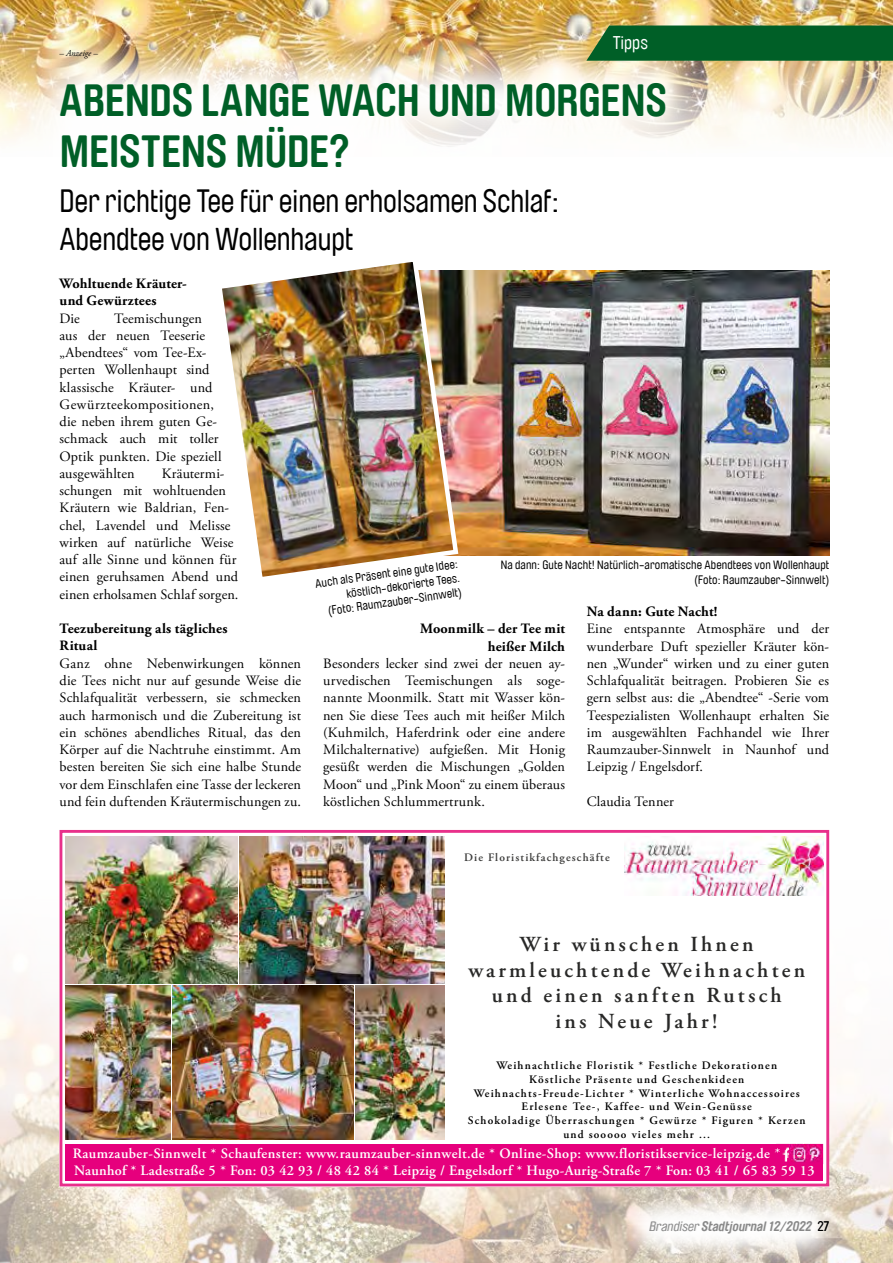
<style>
.page{position:relative;width:893px;height:1263px;background:#fff}
.page>*{position:absolute;margin:0;border:0;box-sizing:border-box;transform-origin:0 0}
.t1{font:700 45px/51.8px "Brauer Neue";letter-spacing:-.005em;color:#005f27}
.t2{font:31.5px/37.8px "Brauer Neue";letter-spacing:-.005em;color:#000}
.t3{font:600 21.45px/25.7px "Adobe Garamond Pro";letter-spacing:.15em;color:#282827;text-align:center}
.t4{font:18px "Brauer Neue";color:#fff}
.t5{font:14.25px/17.2px "Adobe Garamond Pro";letter-spacing:.01em;color:#000;text-align:justify}
.t6{font:600 14.25px/17.1px "Adobe Garamond Pro";letter-spacing:.03em;color:#fff}
.t7{font:700 14.25px/17.2px "Adobe Garamond Pro";letter-spacing:.015em;color:#000}
.t8{font:italic 700 13.5px "Brauer Neue";color:#878787}
.t9{font:12px/14.4px "Brauer Neue";letter-spacing:.01em;color:#000;text-align:right}
.t10{font:600 11.4px/13.6px "Adobe Garamond Pro";letter-spacing:.1em;color:#000;text-align:center}
.t11{font:600 11.4px "Adobe Garamond Pro";letter-spacing:.1em;color:#3c3c3b}
.t12{font:italic 9px "Adobe Garamond Pro";color:#000}
.s1{font-weight:400}
.s2{font-weight:400;font-style:normal;color:#000}
</style>
<div class="page">
<img style="left:0;top:0;width:893px;height:142px">
<img style="left:0;top:879px;width:893px;height:384px">
<svg style="left:619px;top:1190px;width:224px;height:73px"></svg>
<div style="left:60px;top:830px;width:769px;height:356px;background:#fff"></div>
<div style="left:60px;top:830px;width:769px;height:356px;border:3px solid #e8308a"></div>
<img style="left:173px;top:986px;width:180px;height:154px">
<img style="left:66px;top:836px;width:172px;height:148px">
<img style="left:240px;top:836px;width:204px;height:148px">
<img style="left:66px;top:986px;width:105px;height:154px">
<div style="left:66px;top:1144px;width:757px;height:36px;background:#e6007d"></div>
<img style="left:625px;top:836px;width:198px;height:59px">
<img style="left:782px;top:1144px;width:42px;height:20px">
<img style="left:776px;top:1148px;width:4px;height:5px">
<img style="left:789px;top:1145px;width:7px;height:19px">
<img style="left:804px;top:1144px;width:19px;height:20px">
<svg style="left:782px;top:1144px;width:27px;height:1px"></svg>
<svg style="left:782px;top:1156px;width:33px;height:2px"></svg>
<img style="left:355px;top:986px;width:89px;height:154px">
<svg style="left:22px;top:43px;width:683px;height:228px"></svg>
<img style="left:461px;top:271px;width:368px;height:284px">
<img style="left:214px;top:254px;width:247px;height:323px">
<div style="left:586px;top:26px;width:307px;height:35px;background:#005f27"></div>
<p class="t12" style="left:60px;top:48px;width:40px">– Anzeige –</p>
<p class="t4" style="left:613px;top:32px;width:37px">Tipps</p>
<h1 class="t1" style="left:60px;top:74px;width:609px">ABENDS LANGE WACH UND MORGENS<br>MEISTENS MÜDE?</h1>
<h2 class="t2" style="left:60px;top:183px;width:501px">Der richtige Tee für einen erholsamen Schlaf:<br>Abendtee von Wollenhaupt</h2>
<p class="t7" style="left:60px;top:275px;width:129px">Wohltuende Kräuter&shy;und Gewürztees</p>
<p class="t5" style="left:60px;top:310px;width:22px">Die</p>
<p class="t5" style="left:60px;top:310px;width:164px;text-align:left;text-indent:55px">Teemischungen aus der neuen Teeserie „Abendtees“ vom Tee-Ex&shy;perten Wollenhaupt sind klassische Kräuter- und<br>Gewürzteekompositionen, die neben ihrem guten Ge&shy;schmack auch mit toller<br>Optik punkten. Die speziell ausgewählten</p>
<p class="t5" style="left:60px;top:465px;width:180px;text-align:left;text-indent:102px">Kräutermi&shy;schungen mit wohltuenden<br>Kräutern wie Baldrian, Fen&shy;chel, Lavendel und Melisse wirken auf natürliche Weise auf alle Sinne und können für einen geruhsamen Abend und einen erholsamen Schlaf sorgen.</p>
<p class="t7" style="left:60px;top:620px;width:169px">Teezubereitung als tägliches<br>Ritual</p>
<p class="t5" style="left:60px;top:655px;width:243px">Ganz ohne Nebenwirkungen können die Tees nicht nur auf gesunde Weise die Schlafqualität verbessern, sie schmecken auch harmonisch und die Zubereitung ist ein schönes abendliches Ritual, das den Körper auf die Nachtruhe einstimmt. Am besten bereiten Sie sich eine halbe Stunde vor dem Einschlafen eine Tasse der leckeren und fein duftenden Kräutermischungen zu.</p>
<p class="t9" style="left:501px;top:558px;width:330px">Na dann: Gute Nacht! Natürlich-aromatische Abendtees von Wollenhaupt (Foto: Raumzauber-Sinnwelt)</p>
<p class="t9" style="left:314px;top:576px;width:145px;rotate:-8deg">Auch als Präsent eine gute Idee: köstlich-dekorierte Tees.<br>(Foto: Raumzauber-Sinnwelt)</p>
<p class="t7" style="left:587px;top:603px;width:132px">Na dann: Gute Nacht!</p>
<p class="t5" style="left:587px;top:621px;width:244px">Eine entspannte Atmosphäre und der wunderbare Duft spezieller Kräuter kön&shy;nen „Wunder“ wirken und zu einer guten Schlafqualität beitragen. Probieren Sie es gern selbst aus: die „Abendtee“ -Serie vom Teespezialisten Wollenhaupt erhalten Sie im ausgewählten Fachhandel wie Ihrer Raumzauber-Sinnwelt in Naunhof und Leipzig / Engelsdorf.</p>
<p class="t5" style="left:587px;top:793px;width:89px">Claudia Tenner</p>
<p class="t7" style="left:420px;top:620px;width:146px;text-align:right">Moonmilk – der Tee mit heißer Milch</p>
<p class="t5" style="left:323px;top:655px;width:243px">Besonders lecker sind zwei der neuen ay&shy;urvedischen Teemischungen als soge&shy;nannte Moonmilk. Statt mit Wasser kön&shy;nen Sie diese Tees auch mit heißer Milch (Kuhmilch, Haferdrink oder eine andere Milchalternative) aufgießen. Mit Honig gesüßt werden die Mischungen „Golden Moon“ und „Pink Moon“ zu einem überaus köstlichen Schlummertrunk.</p>
<p class="t11" style="left:464px;top:851px;width:147px">Die Floristikfachgeschäfte</p>
<h3 class="t3" style="left:468px;top:931px;width:338px">Wir wünschen Ihnen warmleuchtende Weihnachten und einen sanften Rutsch<br>ins Neue Jahr!</h3>
<p class="t10" style="left:468px;top:1059px;width:339px">Weihnachtliche Floristik * Festliche Dekorationen<br>Köstliche Präsente und Geschenkideen Weihnachts-Freude-Lichter * Winterliche Wohnaccessoires Erlesene Tee-, Kaffee- und Wein-Genüsse<br>Schokoladige Überraschungen * Gewürze * Figuren * Kerzen und sooooo vieles mehr ...</p>
<p class="t6" style="left:73px;top:1145px;width:743px">Raumzauber-Sinnwelt * Schaufenster: www.raumzauber-sinnwelt.de * Online-Shop: www.floristikservice-leipzig.de *<br>Naunhof * Ladestraße 5 * Fon: 03 42 93 / 48 42 84 * Leipzig / Engelsdorf * Hugo-Aurig-Straße 7 * Fon: 03 41 / 65 83 59 13</p>
<p class="t8" style="left:650px;top:1219px;width:180px"><span class="s1">Brandiser</span> Stadtjournal 12/2021 <span class="s2">27</span></p>
<p class="t8" style="left:806px;top:1219px;width:8px">2</p>
</div>
